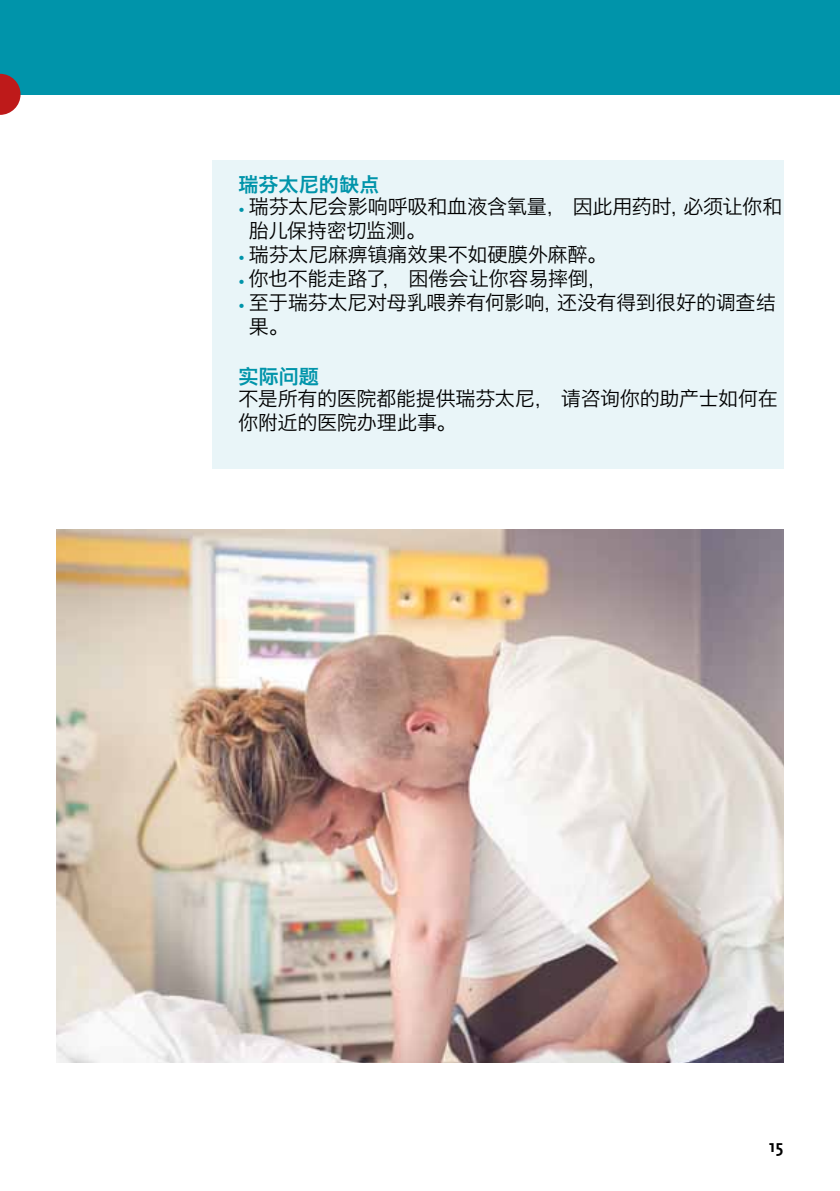
<style>
.page{position:relative;width:840px;height:1191px;background:#fff}
.page>*{position:absolute;margin:0;border:0;box-sizing:border-box;transform-origin:0 0}
.t1{font:20px/24px "Hiragino Sans GB W3";letter-spacing:-.01em;color:#000}
.t2{font:20px "Hiragino Sans GB W6";letter-spacing:.005em;color:#0094aa}
.t3{font:700 18px "Scala Sans";color:#000}
.s1{font-family:"Scala Sans";font-size:18px;color:#0094aa}
</style>
<div class="page">
<div style="left:212px;top:160px;width:571px;height:308px;background:#e9f5f8"></div>
<div style="left:0;top:0;width:839px;height:95px;background:#0094aa"></div>
<svg style="left:0;top:74px;width:21px;height:41px"></svg>
<img style="left:57px;top:529px;width:725px;height:533px">
<p class="t2" style="left:238px;top:171px;width:142px">瑞芬太尼的缺点</p>
<p class="t1" style="left:249px;top:194px;width:535px;text-indent:-10px"><span class="s1">•</span> 瑞芬太尼会影响呼吸和血液含氧量， 因此用药时，必须让你和胎儿保持密切监测。</p>
<p class="t1" style="left:238px;top:242px;width:370px"><span class="s1">•</span> 瑞芬太尼麻痹镇痛效果不如硬膜外麻醉。</p>
<p class="t1" style="left:238px;top:266px;width:371px"><span class="s1">•</span> 你也不能走路了， 困倦会让你容易摔倒，</p>
<p class="t1" style="left:249px;top:290px;width:528px;text-indent:-10px"><span class="s1">•</span> 至于瑞芬太尼对母乳喂养有何影响，还没有得到很好的调查结果。</p>
<p class="t2" style="left:238px;top:363px;width:82px">实际问题</p>
<p class="t1" style="left:238px;top:386px;width:540px">不是所有的医院都能提供瑞芬太尼， 请咨询你的助产士如何在你附近的医院办理此事。</p>
<p class="t3" style="left:768px;top:1136px;width:16px">15</p>
</div>
